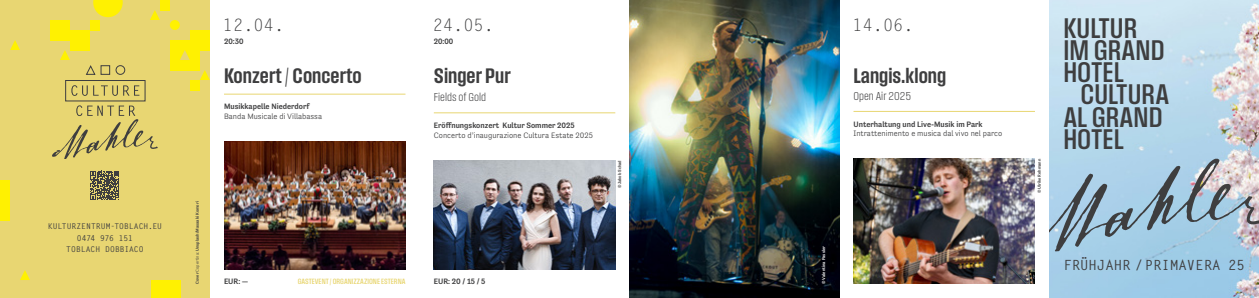
<style>
.page{position:relative;width:1259px;height:298px;background:#fff}
.page>*{position:absolute;margin:0;border:0;box-sizing:border-box;transform-origin:0 0}
.t1{font:29.7px "Field Gothic No.43 Med Cond";color:#3e3e3f}
.t2{font:22px "Field Gothic No.44 Demi Cond";color:#3e3e3f}
.t3{font:17px "Letter Gothic Std";color:#3e3e3f}
.t4{font:700 14px "Letter Gothic Std";color:#3e3e3f}
.t5{font:12px "Field Gothic No.41 Light Cond";color:#3e3e3f}
.t6{font:500 8px "Tenso";color:#3e3e3f}
.t7{font:300 8px "Tenso";color:#3e3e3f}
.t8{font:700 8px/11.5px "Letter Gothic Std";letter-spacing:.005em;color:#3e3e3f;text-align:center}
.t9{font:8px "Field Gothic No.43 Med Cond";color:#e8d672}
.t10{font:500 4.4px "Tenso";color:#3e3e3f}
.t11{font:500 4.4px "Tenso";color:#fff}
.s1{font-family:"Field Gothic No.41 Light Cond"}
.s2{font-weight:300}
</style>
<div class="page">
<div style="left:0;top:0;width:210px;height:298px;background:#e8d672"></div>
<svg style="left:93px;top:0;width:30px;height:17px"></svg>
<img style="left:1049px;top:0;width:210px;height:298px">
<img style="left:629px;top:0;width:210px;height:298px">
<hr style="left:434px;top:112px;width:181px;height:1px;background:#e8d672">
<img style="left:434px;top:160px;width:181px;height:109px">
<svg style="left:20px;top:270px;width:10px;height:10px"></svg>
<div style="left:151px;top:280px;width:30px;height:18px;background:#fff101"></div>
<div style="left:50px;top:20px;width:20px;height:20px;background:#fff101"></div>
<div style="left:70px;top:30px;width:20px;height:20px;background:#fff101"></div>
<svg style="left:60px;top:50px;width:10px;height:10px"></svg>
<svg style="left:150px;top:10px;width:10px;height:10px"></svg>
<svg style="left:10px;top:40px;width:10px;height:10px"></svg>
<div style="left:90px;top:20px;width:10px;height:10px;background:#fff101"></div>
<div style="left:190px;top:30px;width:20px;height:20px;background:#fff101"></div>
<div style="left:170px;top:40px;width:30px;height:30px;background:#fff101"></div>
<svg style="left:180px;top:50px;width:10px;height:10px"></svg>
<svg style="left:200px;top:70px;width:10px;height:10px"></svg>
<div style="left:170px;top:20px;width:10px;height:10px;background:#fff101;border-radius:50%"></div>
<div style="left:160px;top:0;width:10px;height:10px;background:#fff101"></div>
<div style="left:190px;top:80px;width:10px;height:10px;background:#fff101"></div>
<div style="left:0;top:180px;width:10px;height:40px;background:#fff101"></div>
<img style="left:853px;top:159px;width:182px;height:124px">
<hr style="left:853px;top:111px;width:182px;height:1px;background:#e8d672">
<img style="left:224px;top:141px;width:181px;height:128px">
<hr style="left:224px;top:94px;width:181px;height:1px;background:#e8d672">
<svg style="left:71px;top:85px;width:68px;height:11px"></svg>
<div style="left:65px;top:80px;width:80px;height:21px;border:1px solid #3e3e3f"></div>
<div style="left:116px;top:65px;width:9px;height:10px;border:1px solid #3e3e3f;border-radius:50%"></div>
<svg style="left:86px;top:65px;width:24px;height:10px"></svg>
<svg style="left:52px;top:105px;width:106px;height:53px"></svg>
<svg style="left:90px;top:171px;width:29px;height:29px"></svg>
<svg style="left:1049px;top:158px;width:210px;height:93px;background:#9eb8ca"></svg>
<p class="t8" style="left:48px;top:220px;width:116px">KULTURZENTRUM-TOBLACH.EU<br>0474 976 151<br>TOBLACH DOBBIACO</p>
<h3 class="t3" style="left:223px;top:15px;width:63px">12.04.</h3>
<p class="t6" style="left:224px;top:37px;width:21px">20:30</p>
<h2 class="t2" style="left:224px;top:64px;width:139px">Konzert <span class="s1">/</span> Concerto</h2>
<p class="t6" style="left:224px;top:102px;width:87px">Musikkapelle Niederdorf</p>
<p class="t7" style="left:224px;top:111px;width:100px">Banda Musicale di Villabassa</p>
<p class="t10" style="left:195px;top:283px;width:84px;rotate:-90deg">Cover <span class="s2">Copertina:</span> Unsplash/Masaaki Komori</p>
<p class="t6" style="left:224px;top:276px;width:26px">EUR: —</p>
<p class="t9" style="left:298px;top:277px;width:109px">GASTEVENT / ORGANIZZAZIONE ESTERNA</p>
<h3 class="t3" style="left:433px;top:15px;width:63px">24.05.</h3>
<p class="t6" style="left:434px;top:37px;width:21px">20:00</p>
<h2 class="t2" style="left:434px;top:64px;width:78px">Singer Pur</h2>
<h3 class="t5" style="left:434px;top:91px;width:54px">Fields of Gold</h3>
<p class="t6" style="left:434px;top:121px;width:142px">Eröffnungskonzert Kultur Sommer 2025</p>
<p class="t7" style="left:434px;top:130px;width:160px">Concerto d’inaugurazione Cultura Estate 2025</p>
<p class="t10" style="left:617px;top:188px;width:30px;rotate:-90deg">© Jakob Schad</p>
<p class="t6" style="left:434px;top:276px;width:53px">EUR: 20 / 15 / 5</p>
<h3 class="t3" style="left:852px;top:15px;width:63px">14.06.</h3>
<h2 class="t2" style="left:853px;top:64px;width:94px">Langis.klong</h2>
<h3 class="t5" style="left:853px;top:90px;width:59px">Open Air 2025</h3>
<p class="t6" style="left:853px;top:119px;width:131px">Unterhaltung und Live-Musik im Park</p>
<p class="t7" style="left:853px;top:129px;width:150px">Intrattenimento e musica dal vivo nel parco</p>
<p class="t11" style="left:821px;top:283px;width:39px;rotate:-90deg">© Valentina Passler</p>
<p class="t10" style="left:1036px;top:193px;width:36px;rotate:-90deg">© Ulrike Rehmann</p>
<h1 class="t1" style="left:1063px;top:12px;width:76px">KULTUR</h1>
<h1 class="t1" style="left:1063px;top:35px;width:103px">IM GRAND</h1>
<h1 class="t1" style="left:1063px;top:57px;width:62px">HOTEL</h1>
<h1 class="t1" style="left:1080px;top:79px;width:90px">CULTURA</h1>
<h1 class="t1" style="left:1063px;top:101px;width:101px">AL GRAND</h1>
<h1 class="t1" style="left:1063px;top:123px;width:62px">HOTEL</h1>
<h3 class="t4" style="left:1063px;top:256px;width:183px">FRÜHJAHR / PRIMAVERA 25</h3>
</div>
